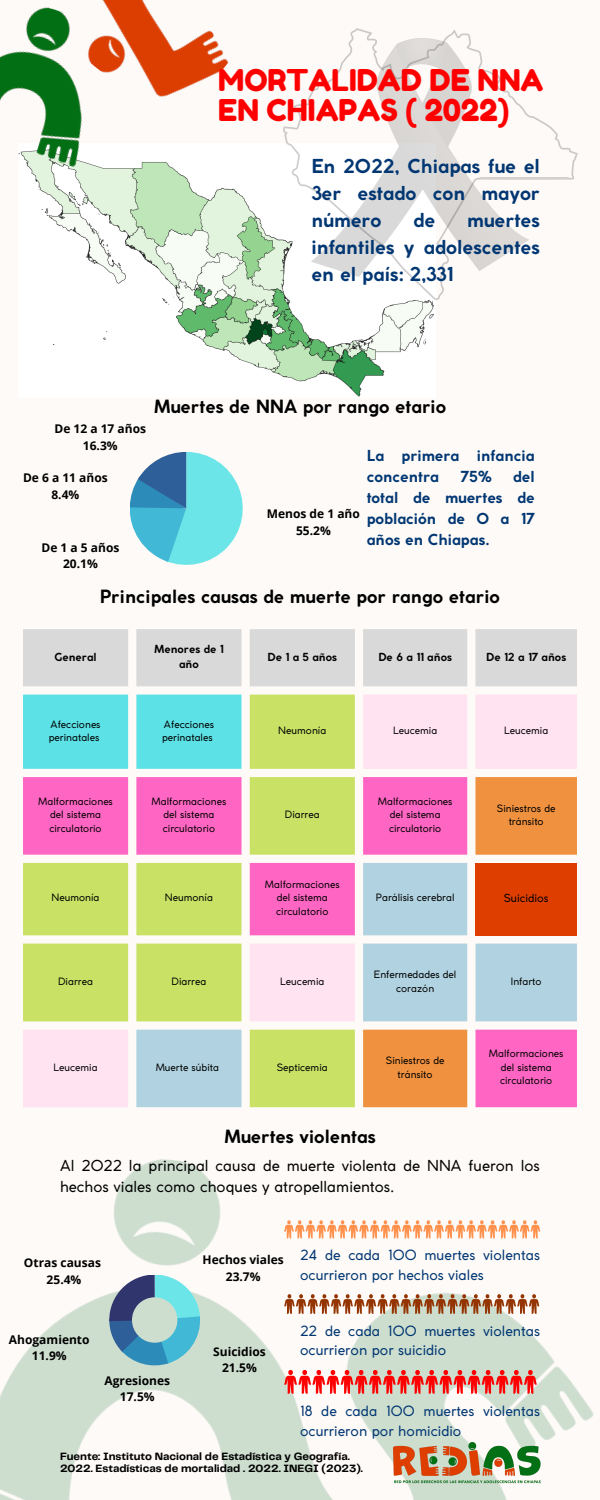
<style>
.page{position:relative;width:600px;height:1500px;background:#fdfaf7}
.page>*{position:absolute;margin:0;border:0;box-sizing:border-box;transform-origin:0 0}
.t1{font:30px/30px "Fredoka One";color:#f00}
.t2{font:700 19px/27px "Coco Gothic";color:#003672;text-align:justify}
.t3{font:700 18px "Coco Gothic";color:#000}
.t4{font:15px/21px "Coco Gothic";color:#000}
.t5{font:700 15px/21px "Coco Gothic";color:#003672}
.t6{font:14px/19.5px "Coco Gothic";color:#003672}
.t7{font:700 12px "Open Sans";color:#000}
.t8{font:700 11px/12px "Telegraf";color:#000}
.t9{font:700 11px/15px "Coco Gothic";color:#000;text-align:center}
.t10{font:11px "Coco Gothic";color:#000}
.t11{font:10px/13.5px "Coco Gothic";color:#000;text-align:center}
</style>
<div class="page">
<img style="left:29px;top:162px;width:406px;height:235px">
<img style="left:284px;top:28px;width:293px;height:271px">
<img style="left:0;top:1159px;width:594px;height:341px">
<svg style="left:109px;top:1275px;width:91px;height:90px;background:#7eb1c1"></svg>
<svg style="left:284px;top:1220px;width:71px;height:18px"></svg>
<svg style="left:284px;top:1294px;width:77px;height:20px"></svg>
<svg style="left:284px;top:1370px;width:94px;height:24px"></svg>
<div style="left:23px;top:629px;width:554px;height:57px;background:#d9d9d9"></div>
<svg style="left:23px;top:695px;width:554px;height:74px;background:#b6e3d2"></svg>
<svg style="left:23px;top:777px;width:332px;height:330px;background:#e7c1a9"></svg>
<svg style="left:363px;top:777px;width:214px;height:78px;background:#f78087"></svg>
<svg style="left:136px;top:863px;width:441px;height:244px;background:#d7c6b5"></svg>
<div style="left:476px;top:863px;width:101px;height:72px;background:#de3f00"></div>
<svg style="left:130px;top:452px;width:113px;height:113px"></svg>
<img style="left:311px;top:38px;width:218px;height:239px">
<img style="left:393px;top:1443px;width:147px;height:40px">
<img style="left:0;top:7px;width:117px;height:160px">
<img style="left:60px;top:0;width:169px;height:130px">
<p class="t1" style="left:218px;top:65px;width:327px">MORTALIDAD DE NNA<br>EN CHIAPAS ( 2022)</p>
<p class="t2" style="left:311px;top:155px;width:230px">En 2022, Chiapas fue el 3er estado con mayor número</p>
<p class="t2" style="left:413px;top:209px;width:23px">de</p>
<p class="t2" style="left:311px;top:209px;width:230px;text-indent:156px">muertes infantiles y adolescentes en el país: 2,331</p>
<p class="t7" style="left:55px;top:421px;width:93px">De 12 a 17 años</p>
<p class="t7" style="left:83px;top:437px;width:36px">16.3%</p>
<p class="t7" style="left:23px;top:469px;width:86px">De 6 a 11 años</p>
<p class="t7" style="left:51px;top:486px;width:29px">8.4%</p>
<p class="t7" style="left:42px;top:539px;width:79px">De 1 a 5 años</p>
<p class="t7" style="left:63px;top:556px;width:36px">20.1%</p>
<p class="t3" style="left:154px;top:400px;width:294px">Muertes de NNA por rango etario</p>
<p class="t5" style="left:367px;top:446px;width:169px">La primera infancia concentra</p>
<p class="t5" style="left:461px;top:467px;width:33px">75%</p>
<p class="t5" style="left:367px;top:467px;width:169px;text-align:justify;text-indent:146px">del total de muertes de población de 0 a 17 años en Chiapas.</p>
<p class="t7" style="left:267px;top:505px;width:95px">Menos de 1 año</p>
<p class="t7" style="left:296px;top:522px;width:36px">55.2%</p>
<p class="t3" style="left:100px;top:590px;width:402px">Principales causas de muerte por rango etario</p>
<p class="t9" style="left:54px;top:650px;width:44px">General</p>
<p class="t9" style="left:154px;top:643px;width:71px">Menores de 1 año</p>
<p class="t9" style="left:268px;top:650px;width:71px">De 1 a 5 años</p>
<p class="t9" style="left:378px;top:650px;width:75px">De 6 a 11 años</p>
<p class="t9" style="left:486px;top:650px;width:82px">De 12 a 17 años</p>
<p class="t11" style="left:49px;top:718px;width:53px;text-align:left">Afecciones perinatales</p>
<p class="t11" style="left:162px;top:718px;width:53px;text-align:left">Afecciones perinatales</p>
<p class="t11" style="left:278px;top:725px;width:50px">Neumonía</p>
<p class="t11" style="left:393px;top:725px;width:46px">Leucemia</p>
<p class="t11" style="left:504px;top:725px;width:46px">Leucemia</p>
<p class="t11" style="left:38px;top:795px;width:76px">Malformaciones del sistema circulatorio</p>
<p class="t11" style="left:152px;top:795px;width:76px">Malformaciones del sistema circulatorio</p>
<p class="t11" style="left:52px;top:892px;width:50px">Neumonía</p>
<p class="t11" style="left:165px;top:892px;width:50px">Neumonía</p>
<p class="t11" style="left:285px;top:809px;width:36px">Diarrea</p>
<p class="t11" style="left:265px;top:878px;width:76px">Malformaciones del sistema circulatorio</p>
<p class="t11" style="left:378px;top:795px;width:76px">Malformaciones del sistema circulatorio</p>
<p class="t11" style="left:497px;top:802px;width:60px">Siniestros de tránsito</p>
<p class="t11" style="left:376px;top:892px;width:80px">Parálisis cerebral</p>
<p class="t10" style="left:504px;top:894px;width:46px">Suicidios</p>
<p class="t11" style="left:58px;top:975px;width:36px">Diarrea</p>
<p class="t11" style="left:172px;top:975px;width:36px">Diarrea</p>
<p class="t11" style="left:280px;top:975px;width:46px">Leucemia</p>
<p class="t11" style="left:374px;top:969px;width:84px">Enfermedades del corazón</p>
<p class="t11" style="left:511px;top:975px;width:32px">Infarto</p>
<p class="t11" style="left:53px;top:1061px;width:46px">Leucemia</p>
<p class="t11" style="left:156px;top:1061px;width:65px">Muerte súbita</p>
<p class="t11" style="left:277px;top:1061px;width:52px">Septicemia</p>
<p class="t11" style="left:386px;top:1055px;width:60px">Siniestros de tránsito</p>
<p class="t11" style="left:489px;top:1048px;width:76px">Malformaciones del sistema circulatorio</p>
<p class="t3" style="left:224px;top:1130px;width:153px">Muertes violentas</p>
<p class="t4" style="left:60px;top:1157px;width:481px">Al 2022 la principal causa de muerte violenta de NNA fueron los hechos viales como choques y atropellamientos.</p>
<p class="t7" style="left:24px;top:1254px;width:79px">Otras causas</p>
<p class="t7" style="left:47px;top:1271px;width:36px">25.4%</p>
<p class="t7" style="left:9px;top:1331px;width:82px">Ahogamiento</p>
<p class="t7" style="left:32px;top:1348px;width:36px">11.9%</p>
<p class="t7" style="left:105px;top:1372px;width:67px">Agresiones</p>
<p class="t7" style="left:120px;top:1389px;width:36px">17.5%</p>
<p class="t7" style="left:203px;top:1252px;width:83px">Hechos viales</p>
<p class="t7" style="left:226px;top:1268px;width:36px">23.7%</p>
<p class="t7" style="left:213px;top:1343px;width:54px">Suicidios</p>
<p class="t7" style="left:222px;top:1360px;width:36px">21.5%</p>
<p class="t6" style="left:300px;top:1247px;width:241px">24 de cada 100 muertes violentas ocurrieron por hechos viales</p>
<p class="t6" style="left:300px;top:1322px;width:241px">22 de cada 100 muertes violentas ocurrieron por suicidio</p>
<p class="t6" style="left:300px;top:1402px;width:241px">18 de cada 100 muertes violentas ocurrieron por homicidio</p>
<p class="t8" style="left:60px;top:1451px;width:305px">Fuente: Instituto Nacional de Estadística y Geografía.<br>2022. Estadísticas de mortalidad . 2022. INEGI (2023).</p>
</div>
